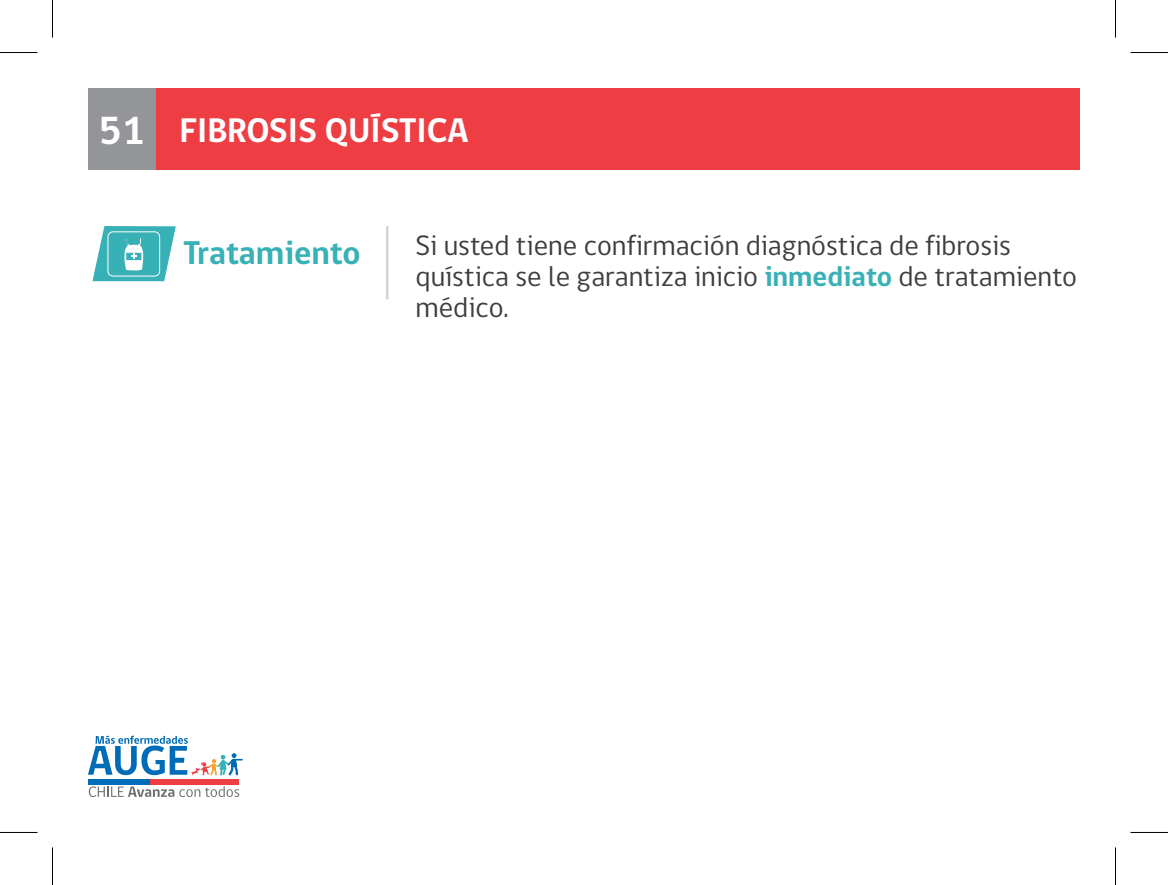
<style>
.page{position:relative;width:1168px;height:885px;background:#fff}
.page>*{position:absolute;margin:0;border:0;box-sizing:border-box;transform-origin:0 0}
.t1{font:700 40px "gob CL";color:#fff}
.t2{font:700 35px "gob CL";color:#fff}
.t3{font:700 33.75px "gob CL";color:#38b1b6}
.t4{font:28.75px/31.2px "gob CL";color:#3e3e3f}
.s1{font-weight:700;color:#38b1b6}
</style>
<div class="page">
<div style="left:88px;top:88px;width:68px;height:81px;background:#939598"></div>
<div style="left:156px;top:88px;width:924px;height:81px;background:#ee3d43"></div>
<div style="left:89px;top:779px;width:61px;height:5px;background:#006cb7"></div>
<div style="left:150px;top:779px;width:89px;height:5px;background:#ee3d43"></div>
<svg style="left:89px;top:786px;width:150px;height:11px"></svg>
<svg style="left:88px;top:735px;width:155px;height:40px"></svg>
<svg style="left:92px;top:226px;width:84px;height:55px"></svg>
<hr style="left:386px;top:226px;width:2px;height:73px;background:#d1d2d4">
<hr style="left:0;top:52px;width:38px;height:1px;background:#000">
<hr style="left:1130px;top:52px;width:38px;height:1px;background:#000">
<hr style="left:0;top:832px;width:38px;height:1px;background:#000">
<hr style="left:1130px;top:832px;width:38px;height:1px;background:#000">
<hr style="left:52px;top:0;width:1px;height:38px;background:#000">
<hr style="left:52px;top:847px;width:1px;height:38px;background:#000">
<hr style="left:1115px;top:0;width:1px;height:38px;background:#000">
<hr style="left:1115px;top:847px;width:1px;height:38px;background:#000">
<p class="t1" style="left:99px;top:103px;width:47px">51</p>
<p class="t2" style="left:179px;top:106px;width:291px">FIBROSIS QUÍSTICA</p>
<p class="t3" style="left:184px;top:229px;width:179px">Tratamiento</p>
<p class="t4" style="left:416px;top:230px;width:663px">Si usted tiene confirmación diagnóstica de fibrosis quística se le garantiza inicio <span class="s1">inmediato</span> de tratamiento médico.</p>
</div>
